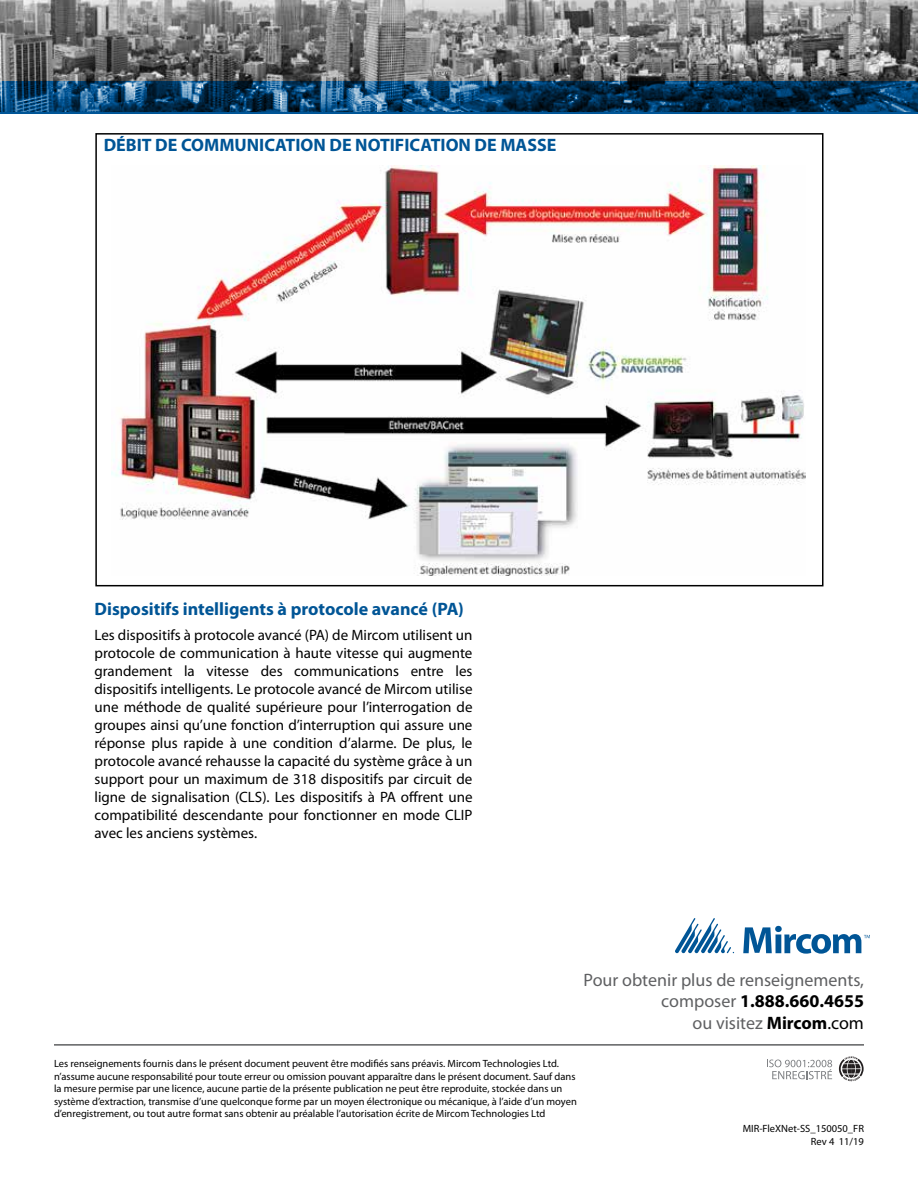
<style>
.page{position:relative;width:918px;height:1188px;background:#fff}
.page>*{position:absolute;margin:0;border:0;box-sizing:border-box;transform-origin:0 0}
.t1{font:18px/21.6px "Myriad Pro";color:#5f6062;text-align:right}
.t2{font:700 18px "Myriad Pro";color:#005596}
.t3{font:700 18px "Myriad";color:#005596}
.t4{font:15px/18px "Myriad Pro";color:#000;text-align:justify}
.t5{font:10.5px/12.6px "Myriad Pro";color:#000}
.s1{font-weight:700;color:#000}
.s2{color:#000}
</style>
<div class="page">
<img style="left:111px;top:166px;width:695px;height:410px">
<div style="left:95px;top:133px;width:729px;height:453px;border:2px solid #000"></div>
<img style="left:0;top:0;width:918px;height:81px">
<svg style="left:0;top:81px;width:918px;height:32px;background:#0d3f66"></svg>
<svg style="left:839px;top:1056px;width:25px;height:25px"></svg>
<svg style="left:767px;top:1060px;width:65px;height:19px"></svg>
<hr style="left:54px;top:1044px;width:810px;height:2px;background:#5f6062">
<svg style="left:743px;top:926px;width:127px;height:28px"></svg>
<svg style="left:675px;top:918px;width:59px;height:36px"></svg>
<p class="t3" style="left:104px;top:136px;width:454px">DÉBIT DE COMMUNICATION DE NOTIFICATION DE MASSE</p>
<p class="t2" style="left:94px;top:597px;width:371px">Dispositifs intelligents à protocole avancé (PA)</p>
<p class="t4" style="left:94px;top:626px;width:380px">Les dispositifs à protocole avancé (PA) de Mircom utilisent un protocole de communication à haute vitesse qui augmente grandement la vitesse des communications entre les dispositifs intelligents. Le protocole avancé de Mircom utilise une méthode de qualité supérieure pour l’interrogation de groupes ainsi qu’une fonction d’interruption qui assure une réponse plus rapide à une condition d’alarme. De plus, le protocole avancé rehausse la capacité du système grâce à un support pour un maximum de 318 dispositifs par circuit de ligne de signalisation (CLS). Les dispositifs à PA offrent une compatibilité descendante pour fonctionner en mode CLIP avec les anciens systèmes.</p>
<p class="t1" style="left:584px;top:969px;width:282px">Pour obtenir plus de renseignements, composer <span class="s1">1.888.660.4655<br></span>ou visitez <span class="s1">Mircom</span><span class="s2">.com</span></p>
<p class="t5" style="left:54px;top:1057px;width:524px">Les renseignements fournis dans le présent document peuvent être modifiés sans préavis. Mircom Technologies Ltd. n’assume aucune responsabilité pour toute erreur ou omission pouvant apparaître dans le présent document. Sauf dans la mesure permise par une licence, aucune partie de la présente publication ne peut être reproduite, stockée dans un système d’extraction, transmise d’une quelconque forme par un moyen électronique ou mécanique, à l’aide d’un moyen d’enregistrement, ou tout autre format sans obtenir au préalable l’autorisation écrite de Mircom Technologies Ltd</p>
<p class="t5" style="left:743px;top:1122px;width:123px;text-align:right">MIR-FleXNet-SS_150050_FR<br>Rev 4 11/19</p>
</div>
